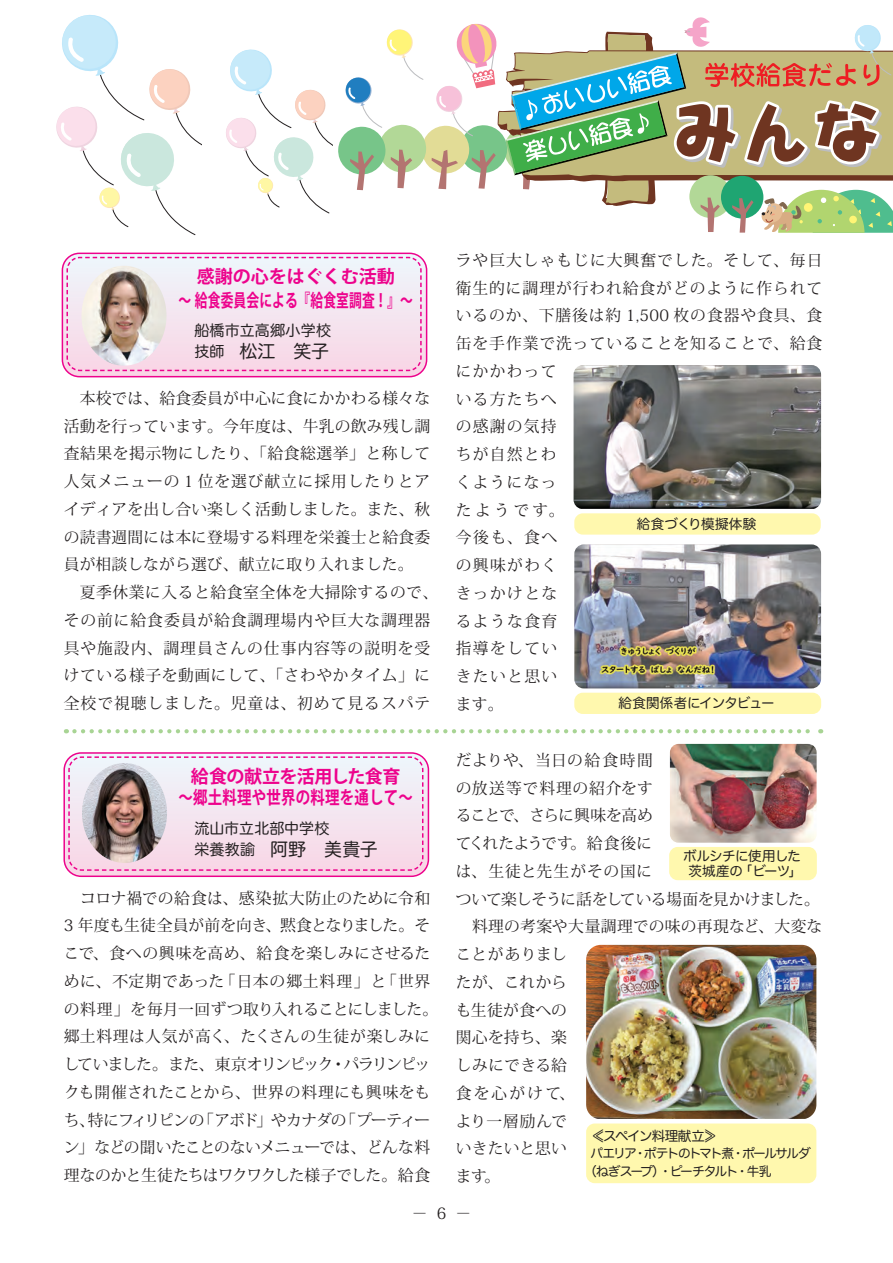
<style>
.page{position:relative;width:893px;height:1263px;background:#fff}
.page>*{position:absolute;margin:0;border:0;box-sizing:border-box;transform-origin:0 0}
.t1{font:700 18px/24px "Koz Go Pro";letter-spacing:.01em;color:#ed028c;text-align:center}
.t2{font:18px "Hira Maru Pro N W4";color:#231f20}
.t3{font:15.75px/27.8px "Koz Min Pro";letter-spacing:.035em;color:#231f20}
.t4{font:15.75px/27.8px "Koz Min Pro";letter-spacing:-.01em;color:#231f20}
.t5{font:15.75px/27.8px "Koz Min Pro";letter-spacing:.01em;color:#231f20}
.t6{font:15.75px/27.8px "Koz Min Pro";letter-spacing:.065em;color:#231f20}
.t7{font:15px "Hira Maru Pro N W4";letter-spacing:.005em;color:#231f20}
.t8{font:13.5px/15px "Hira Maru Pro W4";letter-spacing:-.04em;color:#231f20;text-align:center}
.t9{font:13.5px "Hira Maru Pro W4";letter-spacing:.025em;color:#231f20}
.t10{font:12.75px/18px "Hira Maru Pro W4";letter-spacing:-.135em;color:#231f20}
.s1{font-size:15px}
</style>
<div class="page">
<svg style="left:62px;top:253px;width:365px;height:124px;background:#f5daea"></svg>
<div style="left:62px;top:253px;width:365px;height:124px;border:1px solid #ed028c;border-radius:17px"></div>
<div style="left:64px;top:753px;width:364px;height:123px;background:linear-gradient(to bottom,#eeeef8,#f9d0e3);border-radius:17px"></div>
<div style="left:63px;top:752px;width:366px;height:125px;border:1px solid #ed028c;border-radius:17px"></div>
<svg style="left:66px;top:256px;width:356px;height:116px;background:#f3e0ed"></svg>
<svg style="left:68px;top:756px;width:356px;height:115px;background:#f3e0ed"></svg>
<img style="left:81px;top:266px;width:85px;height:100px">
<img style="left:82px;top:763px;width:85px;height:100px">
<img style="left:670px;top:744px;width:147px;height:99px">
<img style="left:574px;top:365px;width:247px;height:144px">
<img style="left:574px;top:544px;width:247px;height:144px">
<div style="left:669px;top:847px;width:148px;height:33px;background:#fff8ae;border-radius:9px"></div>
<div style="left:574px;top:513px;width:247px;height:22px;background:#fff8ae;border-radius:9px"></div>
<div style="left:574px;top:693px;width:247px;height:21px;background:#fff8ae;border-radius:9px"></div>
<div style="left:586px;top:1123px;width:230px;height:60px;background:#fff8ae;border-radius:9px"></div>
<svg style="left:74px;top:729px;width:747px;height:4px"></svg>
<svg style="left:56px;top:15px;width:145px;height:220px"></svg>
<svg style="left:226px;top:17px;width:667px;height:216px"></svg>
<img style="left:586px;top:945px;width:230px;height:174px">
<p class="t1" style="left:179px;top:265px;width:236px">感謝の心をはぐくむ活動<br>～ 給食委員会による『給食室調査！』～</p>
<p class="t7" style="left:194px;top:317px;width:138px">船橋市立高郷小学校</p>
<p class="t2" style="left:194px;top:336px;width:136px"><span class="s1">技師　</span>松江　笑子</p>
<p class="t3" style="left:64px;top:384px;width:376px">　本校では、給食委員が中心に食にかかわる様々な活動を行っています。今年度は、牛乳の飲み残し調査結果を掲示物にしたり、「給食総選挙」と称して人気メニューの 1 位を選び献立に採用したりとアイディアを出し合い楽しく活動しました。また、秋の読書週間には本に登場する料理を栄養士と給食委員が相談しながら選び、献立に取り入れました。<br>　夏季休業に入ると給食室全体を大掃除するので、その前に給食委員が給食調理場内や巨大な調理器具や施設内、調理員さんの仕事内容等の説明を受けている様子を動画にして、「さわやかタイム」に全校で視聴しました。児童は、初めて見るスパテ</p>
<p class="t1" style="left:179px;top:767px;width:236px;line-height:21px">給食の献立を活用した食育<br>～郷土料理や世界の料理を通して～</p>
<p class="t7" style="left:194px;top:815px;width:137px">流山市立北部中学校</p>
<p class="t2" style="left:194px;top:834px;width:185px"><span class="s1">栄養教諭　</span>阿野　美貴子</p>
<p class="t4" style="left:64px;top:883px;width:376px">　コロナ禍での給食は、感染拡大防止のために令和<br>3 年度も生徒全員が前を向き、黙食となりました。そこで、食への興味を高め、給食を楽しみにさせるために、不定期であった「日本の郷土料理」と「世界の料理」を毎月一回ずつ取り入れることにしました。郷土料理は人気が高く、たくさんの生徒が楽しみにしていました。また、東京オリンピック・パラリンピックも開催されたことから、世界の料理にも興味をもち、特にフィリピンの「アボド」やカナダの「プーティーン」などの聞いたことのないメニューでは、どんな料理なのかと生徒たちはワクワクした様子でした。給食</p>
<p class="t6" style="left:456px;top:246px;width:368px">ラや巨大しゃもじに大興奮でした。そして、毎日衛生的に調理が行われ給食がどのように作られているのか、下膳後は約 1,500 枚の食器や食具、食缶を手作業で洗っていることを知ることで、給食にかかわって<br>いる方たちへ<br>の感謝の気持<br>ちが自然とわ<br>くようになっ<br>たようです。<br>今後も、食へ<br>の興味がわく<br>きっかけとな<br>るような食育<br>指導をしてい<br>きたいと思い<br>ます。</p>
<p class="t9" style="left:637px;top:512px;width:121px">給食づくり模擬体験</p>
<p class="t8" style="left:618px;top:695px;width:158px">給食関係者にインタビュー</p>
<p class="t5" style="left:456px;top:745px;width:368px">だよりや、当日の給食時間<br>の放送等で料理の紹介をす<br>ることで、さらに興味を高め<br>てくれたようです。給食後に<br>は、生徒と先生がその国に<br>ついて楽しそうに話をしている場面を見かけました。　料理の考案や大量調理での味の再現など、大変なことがありまし<br>たが、これから<br>も生徒が食への<br>関心を持ち、楽<br>しみにできる給<br>食を心がけて、<br>より一層励んで<br>いきたいと思い<br>ます。</p>
<p class="t8" style="left:683px;top:848px;width:120px">ボルシチに使用した茨城産の「ビーツ」</p>
<p class="t8" style="left:590px;top:1127px;width:129px">≲スペイン料理献立≳</p>
<p class="t10" style="left:584px;top:1143px;width:228px;text-indent:6px">パエリア・ポテトのトマト煮・ポールサルダ（ねぎスープ）・ピーチタルト・牛乳</p>
<p class="t3" style="left:412px;top:1198px;width:61px">− 6 −</p>
</div>
